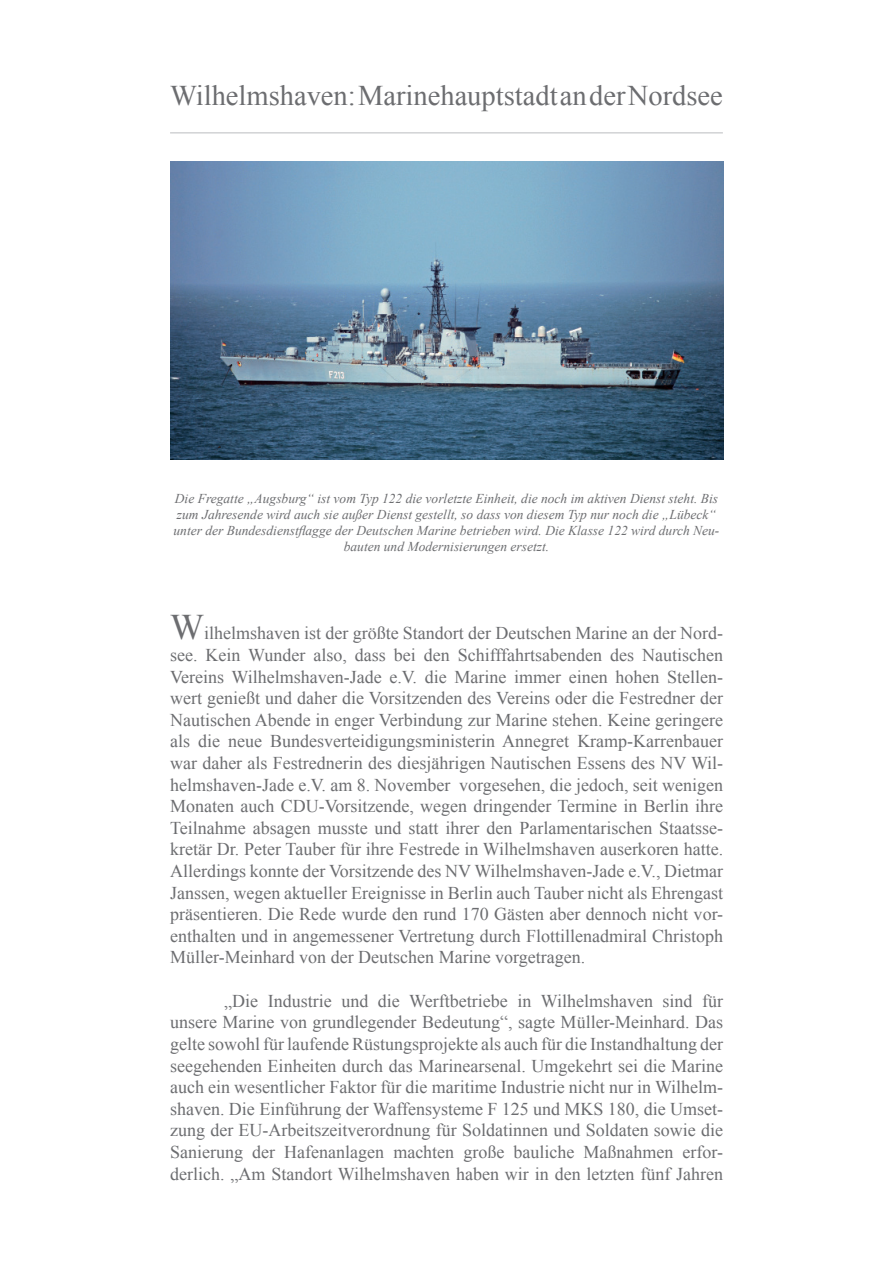
<style>
.page{position:relative;width:893px;height:1263px;background:#fff}
.page>*{position:absolute;margin:0;border:0;box-sizing:border-box;transform-origin:0 0}
.t1{font:28.5px "Times New Roman";color:#6c6d70}
.t2{font:18px/21.6px "Times New Roman";color:#6c6d70;text-align:justify}
.t3{font:italic 13.5px/16.2px "Times New Roman";color:#6c6d70;text-align:center}
.s1{font-size:36px}
</style>
<div class="page">
<hr style="left:170px;top:132px;width:553px;height:2px;background:#d1d2d4">
<img style="left:170px;top:162px;width:553px;height:297px">
<p class="t1" style="left:170px;top:76px;width:554px">Wilhelmshaven: Marinehauptstadt an der Nordsee</p>
<p class="t3" style="left:173px;top:490px;width:547px">Die Fregatte „Augsburg“ ist vom Typ 122 die vorletzte Einheit, die noch im aktiven Dienst steht. Bis zum Jahresende wird auch sie außer Dienst gestellt, so dass von diesem Typ nur noch die „Lübeck“ unter der Bundesdienstflagge der Deutschen Marine betrieben wird. Die Klasse 122 wird durch Neu&shy;bauten und Modernisierungen ersetzt.</p>
<p class="t2" style="left:170px;top:622px;width:555px"><span class="s1">W</span>ilhelmshaven ist der größte Standort der Deutschen Marine an der Nord&shy;see. Kein Wunder also, dass bei den Schifffahrtsabenden des Nautischen Vereins Wilhelmshaven-Jade e.V. die Marine immer einen hohen Stellen&shy;wert genießt und daher die Vorsitzenden des Vereins oder die Festredner der Nautischen Abende in enger Verbindung zur Marine stehen. Keine geringere als die neue Bundesverteidigungsministerin Annegret Kramp-Karrenbauer war daher als Festrednerin des diesjährigen Nautischen Essens des NV Wil&shy;helmshaven-Jade e.V. am 8. November vorgesehen, die jedoch, seit wenigen Monaten auch CDU-Vorsitzende, wegen dringender Termine in Berlin ihre Teilnahme absagen musste und statt ihrer den Parlamentarischen Staatsse&shy;kretär Dr. Peter Tauber für ihre Festrede in Wilhelmshaven auserkoren hatte.<br>Allerdings konnte der Vorsitzende des NV Wilhelmshaven-Jade e.V., Dietmar Janssen, wegen aktueller Ereignisse in Berlin auch Tauber nicht als Ehrengast präsentieren. Die Rede wurde den rund 170 Gästen aber dennoch nicht vor&shy;enthalten und in angemessener Vertretung durch Flottillenadmiral Christoph Müller-Meinhard von der Deutschen Marine vorgetragen.</p>
<p class="t2" style="left:224px;top:989px;width:501px">„Die Industrie und die Werftbetriebe in Wilhelmshaven sind für</p>
<p class="t2" style="left:170px;top:1011px;width:555px">unsere Marine von grundlegender Bedeutung“, sagte Müller-Meinhard. Das</p>
<p class="t2" style="left:170px;top:1033px;width:555px">gelte sowohl für laufende Rüstungsprojekte als auch für die Instandhaltung der seegehenden Einheiten durch das Marinearsenal. Umgekehrt sei die Marine auch ein wesentlicher Faktor für die maritime Industrie nicht nur in Wilhelm&shy;shaven. Die Einführung der Waffensysteme F 125 und MKS 180, die Umset&shy;zung der EU-Arbeitszeitverordnung für Soldatinnen und Soldaten sowie die</p>
<p class="t2" style="left:170px;top:1141px;width:555px">Sanierung der Hafenanlagen machten große bauliche Maßnahmen erfor&shy;derlich. „Am Standort Wilhelmshaven haben wir in den letzten fünf Jahren</p>
</div>
